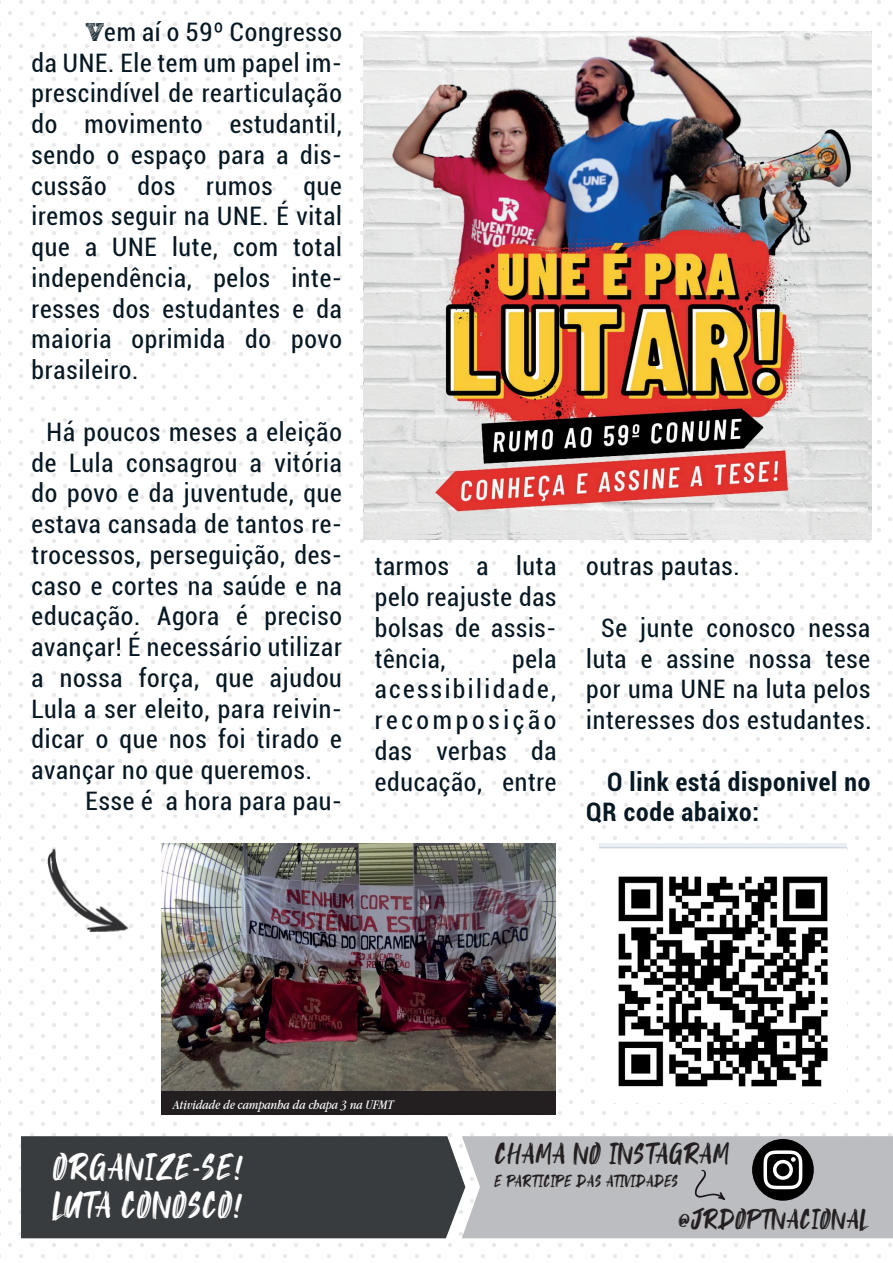
<style>
.page{position:relative;width:893px;height:1263px;background:#fff}
.page>*{position:absolute;margin:0;border:0;box-sizing:border-box;transform-origin:0 0}
.t1{font:35.7px/37.3px "Takota";letter-spacing:.055em;color:#fff;scale:.86 1}
.t2{font:28.5px "Takota";letter-spacing:.055em;color:#231f20;scale:.86 1}
.t3{font:27px "Takota";letter-spacing:.055em;color:#231f20;scale:.86 1}
.t4{font:condensed 25.5px/30.8px "Roboto";letter-spacing:.03em;color:#071822;text-align:justify}
.t5{font:700 condensed 25.5px/30.8px "Roboto";letter-spacing:.03em;color:#071822}
.t6{font:16.5px "Takota";letter-spacing:.055em;color:#231f20;scale:.86 1}
.t7{font:italic 13.5px "Apple Garamond";color:#fff}
.s1{font-family:"Sketch Rockwell";font-stretch:normal}
</style>
<div class="page">
<div style="left:21px;top:1136px;width:441px;height:102px;background:#393c3e"></div>
<svg style="left:462px;top:1136px;width:431px;height:102px;background:#b3b4b7"></svg>
<img style="left:161px;top:844px;width:394px;height:248px">
<img style="left:43px;top:847px;width:86px;height:89px">
<div style="left:161px;top:1092px;width:394px;height:23px;background:#231f20"></div>
<img style="left:599px;top:844px;width:248px;height:243px">
<img style="left:364px;top:31px;width:503px;height:503px">
<p class="t4" style="left:32px;top:16px;width:312px;text-indent:54px"><span class="s1">V</span>em aí o 59º Congresso da UNE. Ele tem um papel im&shy;prescindível de rearticulação do movimento estudantil, sendo o espaço para a dis&shy;cussão dos rumos que iremos seguir na UNE. É vital que a UNE lute, com total independência, pelos inte&shy;resses dos estudantes e da maioria oprimida do povo brasileiro.</p>
<p class="t4" style="left:32px;top:415px;width:312px;text-indent:15px">Há poucos meses a eleição de Lula consagrou a vitória do povo e da juventude, que estava cansada de tantos re&shy;trocessos, perseguição, des&shy;caso e cortes na saúde e na educação. Agora é preciso avançar! É necessário utilizar a nossa força, que ajudou Lula a ser eleito, para reivin&shy;dicar o que nos foi tirado e avançar no que queremos.</p>
<p class="t4" style="left:86px;top:784px;width:258px">Esse é a hora para pau-</p>
<p class="t4" style="left:375px;top:550px;width:183px">tarmos a luta pelo reajuste das bolsas de assis&shy;tência,</p>
<p class="t4" style="left:375px;top:642px;width:183px;text-indent:137px">pela acessibilidade, recomposição das verbas da educação, entre</p>
<p class="t4" style="left:586px;top:550px;width:155px">outras pautas.</p>
<p class="t4" style="left:586px;top:612px;width:287px;text-align:center">Se junte conosco nessa luta e assine nossa tese por uma UNE na luta pelos interesses dos estudantes.</p>
<p class="t5" style="left:586px;top:765px;width:286px;text-indent:21px">O link está disponivel no<br>QR code abaixo:</p>
<p class="t7" style="left:173px;top:1097px;width:222px">Atividade de campanha da chapa 3 na UFMT</p>
<h1 class="t1" style="left:53px;top:1150px;width:221px">ORGANIZE-SE!<br>LUTA CONOSCO!</h1>
<p class="t2" style="left:495px;top:1137px;width:273px">CHAMA NO INSTAGRAM</p>
<p class="t6" style="left:495px;top:1171px;width:215px">E PARTICIPE DAS ATIVIDADES</p>
<p class="t3" style="left:679px;top:1203px;width:221px">@JRDOPTNACIONAL</p>
</div>
